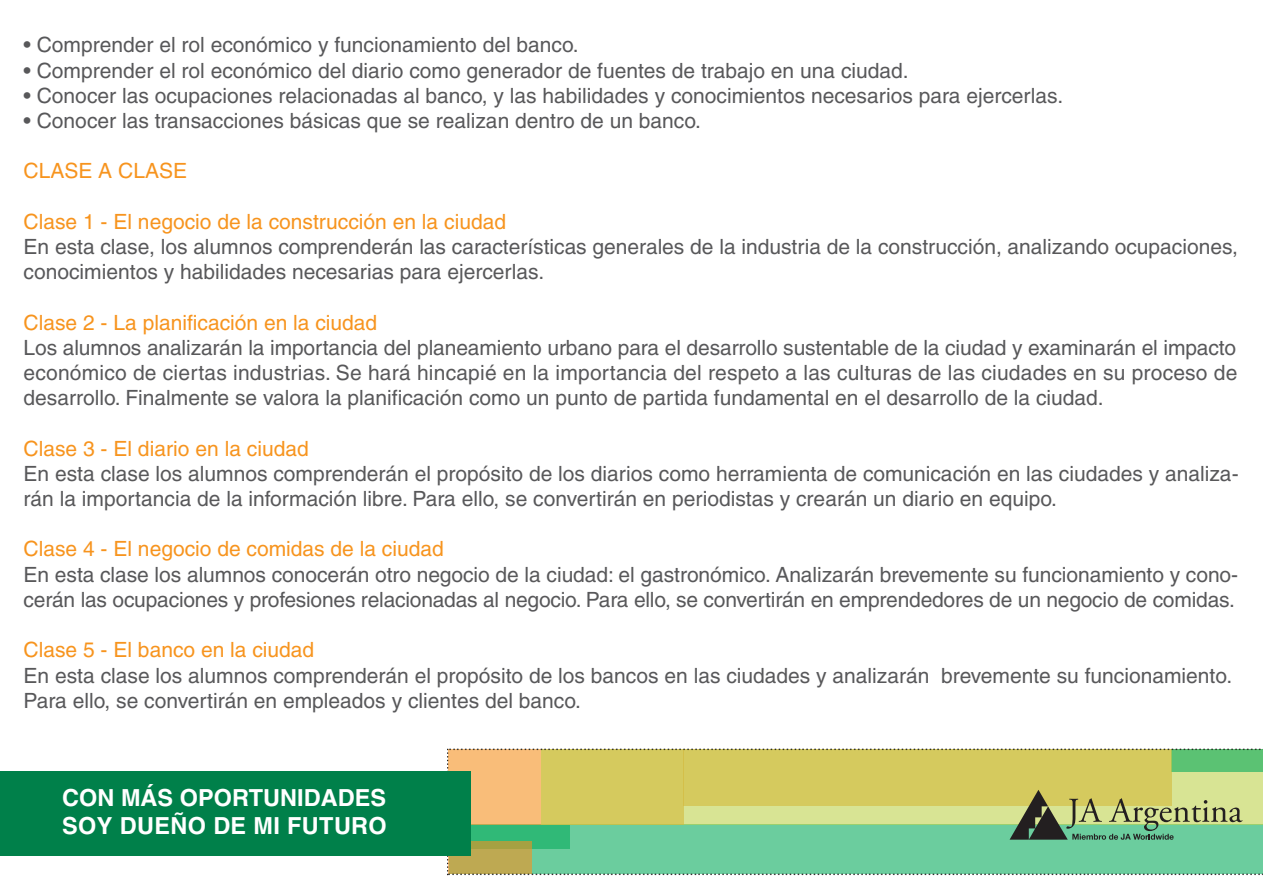
<style>
.page{position:relative;width:1263px;height:893px;background:#fff}
.page>*{position:absolute;margin:0;border:0;box-sizing:border-box;transform-origin:0 0}
.t1{font:700 23.55px/28.2px "Helvetica";color:#fff}
.t2{font:21px/25.2px "Helvetica";color:#58585a}
.t3{font:21px "Helvetica";color:#f7941e}
.t4{font:12.9px "Myriad Pro";color:#1c1c1b}
</style>
<div class="page">
<svg style="left:447px;top:749px;width:2px;height:126px"></svg>
<div style="left:449px;top:825px;width:814px;height:49px;background:#6bcd9e"></div>
<div style="left:1172px;top:749px;width:91px;height:76px;background:#d8e494"></div>
<div style="left:1172px;top:749px;width:91px;height:22px;background:#5bc273"></div>
<div style="left:448px;top:749px;width:235px;height:76px;background:#f9bd79"></div>
<svg style="left:541px;top:749px;width:631px;height:76px;background:#d4cd65"></svg>
<div style="left:449px;top:825px;width:121px;height:24px;background:#30b977"></div>
<svg style="left:448px;top:841px;width:84px;height:33px;background:#b6a64e"></svg>
<div style="left:0;top:771px;width:470px;height:84px;background:#00804a"></div>
<svg style="left:1009px;top:790px;width:233px;height:50px"></svg>
<p class="t2" style="left:24px;top:32px;width:557px">• Comprender el rol económico y funcionamiento del banco.</p>
<p class="t2" style="left:24px;top:58px;width:887px">• Comprender el rol económico del diario como generador de fuentes de trabajo en una ciudad.</p>
<p class="t2" style="left:24px;top:83px;width:1041px">• Conocer las ocupaciones relacionadas al banco, y las habilidades y conocimientos necesarios para ejercerlas.</p>
<p class="t2" style="left:24px;top:108px;width:679px">• Conocer las transacciones básicas que se realizan dentro de un banco.</p>
<p class="t3" style="left:24px;top:159px;width:165px">CLASE A CLASE</p>
<p class="t3" style="left:24px;top:209px;width:484px">Clase 1 - El negocio de la construcción en la ciudad</p>
<p class="t2" style="left:24px;top:234px;width:1216px">En esta clase, los alumnos comprenderán las características generales de la industria de la construcción, analizando ocupaciones, conocimientos y habilidades necesarias para ejercerlas.</p>
<p class="t3" style="left:24px;top:310px;width:355px">Clase 2 - La planificación en la ciudad</p>
<p class="t2" style="left:24px;top:335px;width:1215px;text-align:justify">Los alumnos analizarán la importancia del planeamiento urbano para el desarrollo sustentable de la ciudad y examinarán el impacto económico de ciertas industrias. Se hará hincapié en la importancia del respeto a las culturas de las ciudades en su proceso de desarrollo. Finalmente se valora la planificación como un punto de partida fundamental en el desarrollo de la ciudad.</p>
<p class="t3" style="left:24px;top:436px;width:287px">Clase 3 - El diario en la ciudad</p>
<p class="t2" style="left:24px;top:461px;width:1216px">En esta clase los alumnos comprenderán el propósito de los diarios como herramienta de comunicación en las ciudades y analiza&shy;rán la importancia de la información libre. Para ello, se convertirán en periodistas y crearán un diario en equipo.</p>
<p class="t3" style="left:24px;top:537px;width:422px">Clase 4 - El negocio de comidas de la ciudad</p>
<p class="t2" style="left:24px;top:562px;width:1216px">En esta clase los alumnos conocerán otro negocio de la ciudad: el gastronómico. Analizarán brevemente su funcionamiento y cono&shy;cerán las ocupaciones y profesiones relacionadas al negocio. Para ello, se convertirán en emprendedores de un negocio de comidas.</p>
<p class="t3" style="left:24px;top:638px;width:292px">Clase 5 - El banco en la ciudad</p>
<p class="t2" style="left:24px;top:662px;width:1210px">En esta clase los alumnos comprenderán el propósito de los bancos en las ciudades y analizarán brevemente su funcionamiento.<br>Para ello, se convertirán en empleados y clientes del banco.</p>
<p class="t1" style="left:62px;top:783px;width:326px">CON MÁS OPORTUNIDADES<br>SOY DUEÑO DE MI FUTURO</p>
<p class="t4" style="left:449px;top:738px;width:814px">.............................................................................................................................................................................................................</p>
<p class="t4" style="left:448px;top:863px;width:814px">.............................................................................................................................................................................................................</p>
</div>
